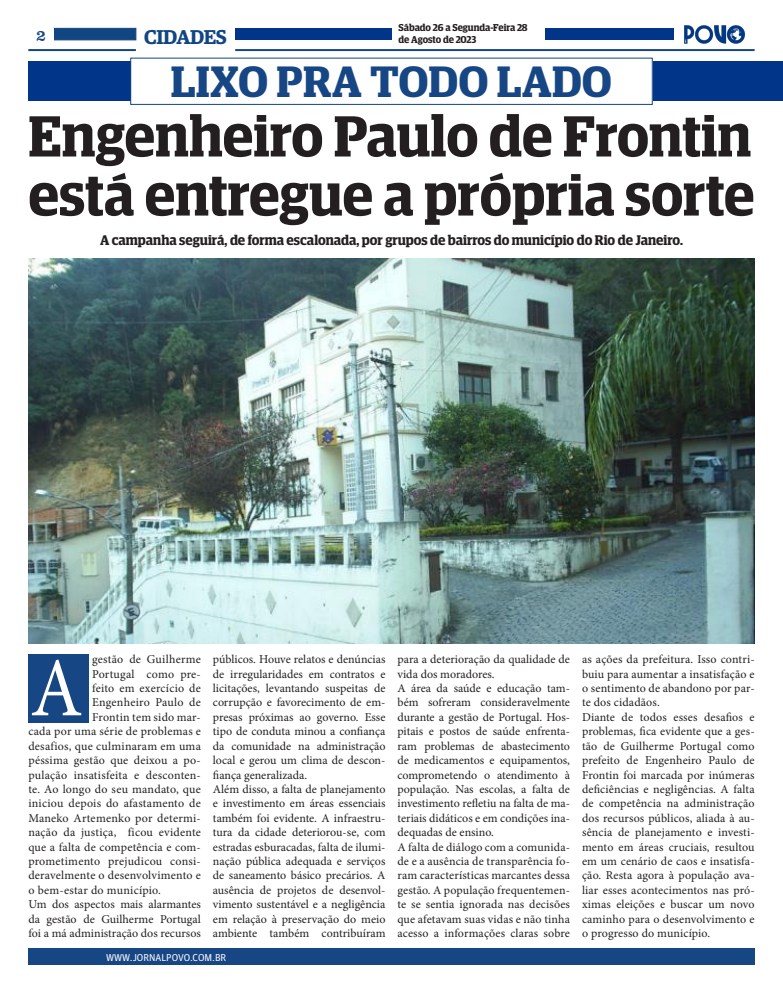
<style>
.page{position:relative;width:783px;height:993px;background:#fff}
.page>*{position:absolute;margin:0;border:0;box-sizing:border-box;transform-origin:0 0}
.t1{font:83.8px "Minion Pro";color:#fff;scale:.9 1}
.t2{font:600 58px "Guardian Egyptian Display";color:#231f20}
.t3{font:600 44px "Guardian Egyptian Display";color:#174685}
.t4{font:600 20px "Guardian Egyptian";letter-spacing:-.02em;color:#114683}
.Título_-_2_colunas{font:16px "Clarendon BT";color:#174685}
.t5{font:600 14px "Guardian Egyptian Display";color:#231f20}
.t6{font:12px/14.4px "Minion Pro";letter-spacing:.01em;color:#231f20;text-align:justify}
.t7{font:600 10px "Guardian Egyptian Display";letter-spacing:-.005em;color:#231f20}
.t8{font:10px "Guardian Agate Sans G1 D Regular";color:#fff}
</style>
<div class="page">
<div style="left:28px;top:947px;width:726px;height:17px;background:#174685"></div>
<img style="left:684px;top:25px;width:62px;height:19px">
<div style="left:53px;top:28px;width:83px;height:12px;background:#114683;border:1px solid #114683"></div>
<hr style="left:28px;top:49px;width:108px;height:2px;background:#114683">
<div style="left:235px;top:28px;width:156px;height:12px;background:#003589"></div>
<hr style="left:235px;top:49px;width:519px;height:2px;background:#174685">
<div style="left:545px;top:28px;width:129px;height:12px;background:#003589"></div>
<div style="left:28px;top:61px;width:754px;height:40px;background:#003589"></div>
<div style="left:131px;top:58px;width:521px;height:46px;background:#fff"></div>
<div style="left:130px;top:58px;width:522px;height:47px;border:1px solid #114682"></div>
<div style="left:28px;top:654px;width:61px;height:68px;background:#174685"></div>
<div style="left:28px;top:28px;width:26px;height:19px;background:#fff"></div>
<img style="left:28px;top:258px;width:726px;height:385px">
<p class="Título_-_2_colunas" style="left:36px;top:25px;width:11px">2</p>
<h3 class="Título_-_2_colunas" style="left:36px;top:25px;width:11px">6</h3>
<p class="t7" style="left:398px;top:22px;width:130px">Sábado 26 a Segunda-Feira 28</p>
<h3 class="t4" style="left:144px;top:22px;width:84px">CIDADES</h3>
<p class="t7" style="left:398px;top:34px;width:79px">de Agosto de 2023</p>
<p class="t3" style="left:171px;top:58px;width:442px">LIXO PRA TODO LADO</p>
<p class="t2" style="left:28px;top:104px;width:724px">Engenheiro Paulo de Frontin</p>
<p class="t2" style="left:28px;top:163px;width:727px">está entregue a própria sorte</p>
<p class="t5" style="left:100px;top:232px;width:584px">A campanha seguirá, de forma escalonada, por grupos de bairros do município do Rio de Janeiro.</p>
<p class="t6" style="left:92px;top:652px;width:110px">gestão de Guilherme</p>
<p class="t6" style="left:92px;top:666px;width:110px">Portugal como pre-</p>
<p class="t6" style="left:92px;top:680px;width:110px">feito em exercício de</p>
<p class="t6" style="left:92px;top:695px;width:110px">Engenheiro Paulo de</p>
<p class="t6" style="left:92px;top:709px;width:110px">Frontin tem sido mar-</p>
<p class="t6" style="left:28px;top:724px;width:174px">cada por uma série de problemas e</p>
<p class="t6" style="left:28px;top:738px;width:174px">desafios, que culminaram em uma</p>
<p class="t6" style="left:28px;top:752px;width:174px">péssima gestão que deixou a po-</p>
<p class="t6" style="left:28px;top:767px;width:174px">pulação insatisfeita e desconten-</p>
<p class="t6" style="left:28px;top:781px;width:174px">te. Ao longo do seu mandato, que</p>
<p class="t6" style="left:28px;top:796px;width:174px">iniciou depois do afastamento de</p>
<p class="t6" style="left:28px;top:810px;width:174px">Maneko Artemenko por determi-</p>
<p class="t6" style="left:28px;top:824px;width:174px">nação da justiça, ficou evidente</p>
<p class="t6" style="left:28px;top:839px;width:174px">que a falta de competência e com-</p>
<p class="t6" style="left:28px;top:853px;width:174px">prometimento prejudicou consi-</p>
<p class="t6" style="left:28px;top:868px;width:174px">deravelmente o desenvolvimento e</p>
<p class="t6" style="left:28px;top:882px;width:134px">o bem-estar do município.</p>
<p class="t6" style="left:28px;top:896px;width:174px">Um dos aspectos mais alarmantes da gestão de Guilherme Portugal foi a má administração dos recursos</p>
<p class="t1" style="left:30px;top:632px;width:59px">A</p>
<p class="t6" style="left:213px;top:652px;width:174px">públicos. Houve relatos e denúncias de irregularidades em contratos e licitações, levantando suspeitas de corrupção e favorecimento de em&shy;presas próximas ao governo. Esse tipo de conduta minou a confiança da comunidade na administração local e gerou um clima de descon&shy;fiança generalizada.</p>
<p class="t6" style="left:213px;top:781px;width:174px">Além disso, a falta de planejamento e investimento em áreas essenciais também foi evidente. A infraestru&shy;tura da cidade deteriorou-se, com estradas esburacadas, falta de ilumi&shy;nação pública adequada e serviços de saneamento básico precários. A ausência de projetos de desenvol&shy;vimento sustentável e a negligência em relação à preservação do meio ambiente também contribuíram</p>
<p class="t6" style="left:397px;top:652px;width:174px">para a deterioração da qualidade de vida dos moradores.</p>
<p class="t6" style="left:397px;top:680px;width:174px">A área da saúde e educação tam&shy;bém sofreram consideravelmente durante a gestão de Portugal. Hos&shy;pitais e postos de saúde enfrenta&shy;ram problemas de abastecimento de medicamentos e equipamentos, comprometendo o atendimento à população. Nas escolas, a falta de investimento refletiu na falta de ma&shy;teriais didáticos e em condições ina&shy;dequadas de ensino.</p>
<p class="t6" style="left:397px;top:839px;width:174px">A falta de diálogo com a comunida&shy;de e a ausência de transparência fo&shy;ram características marcantes dessa gestão. A população frequentemen&shy;te se sentia ignorada nas decisões que afetavam suas vidas e não tinha acesso a informações claras sobre</p>
<p class="t6" style="left:582px;top:652px;width:174px">as ações da prefeitura. Isso contri&shy;buiu para aumentar a insatisfação e o sentimento de abandono por par&shy;te dos cidadãos.</p>
<p class="t6" style="left:582px;top:709px;width:174px">Diante de todos esses desafios e problemas, fica evidente que a ges&shy;tão de Guilherme Portugal como prefeito de Engenheiro Paulo de Frontin foi marcada por inúmeras deficiências e negligências. A falta de competência na administração dos recursos públicos, aliada à au&shy;sência de planejamento e investi&shy;mento em áreas cruciais, resultou em um cenário de caos e insatisfa&shy;ção. Resta agora à população ava&shy;liar esses acontecimentos nas pró&shy;ximas eleições e buscar um novo caminho para o desenvolvimento e o progresso do município.</p>
<p class="t8" style="left:106px;top:949px;width:122px">WWW.JORNALPOVO.COM.BR</p>
</div>
